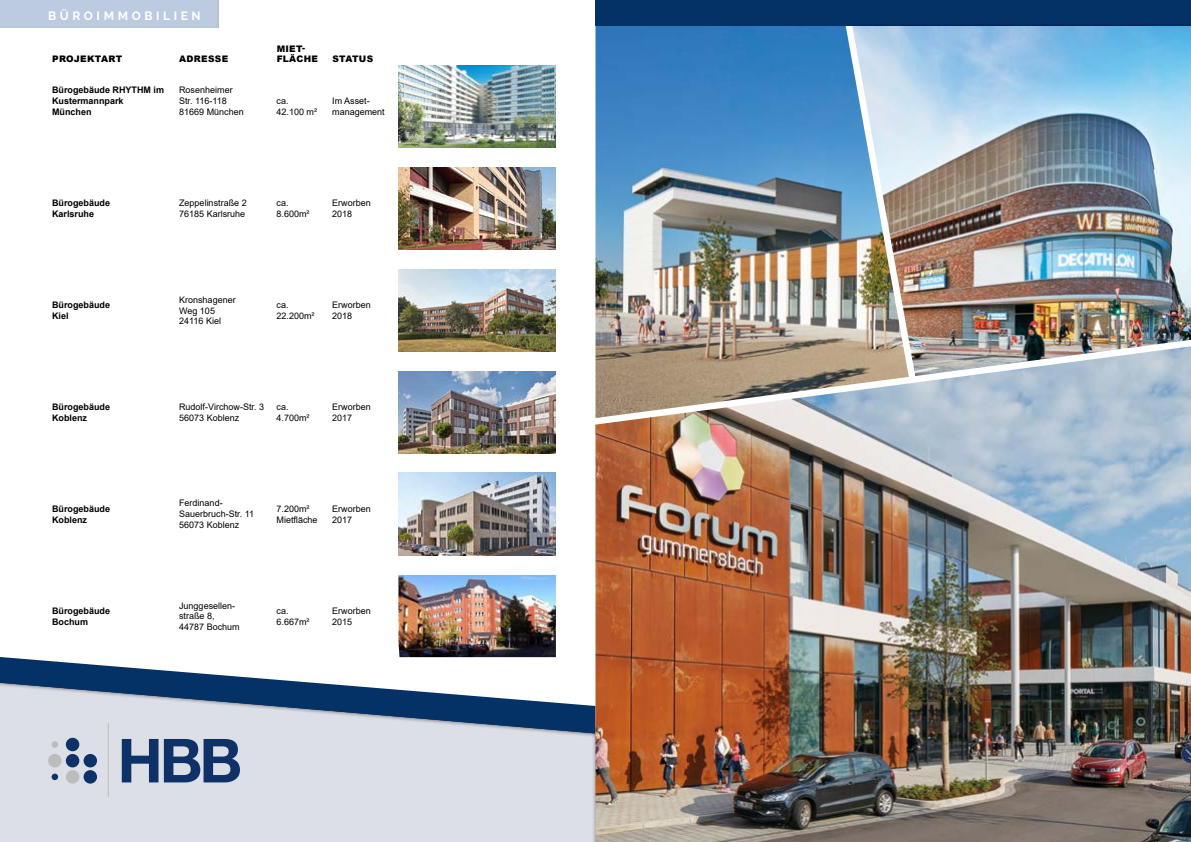
<style>
.page{position:relative;width:1191px;height:842px;background:#fff}
.page>*{position:absolute;margin:0;border:0;box-sizing:border-box;transform-origin:0 0}
.t1{font:700 12px "Raleway";letter-spacing:.3em;color:#fff}
.t2{font:9px/10.8px "Arial";color:#000}
.t3{font:700 9px/10.8px "Arial";color:#000}
.t4{font:900 9px/10.8px "Arial";letter-spacing:.035em;color:#000}
</style>
<div class="page">
<div style="left:0;top:0;width:228px;height:29px;background:#bccbe0"></div>
<svg style="left:0;top:657px;width:556px;height:17px"></svg>
<div style="left:0;top:674px;width:604px;height:168px;background:#000;opacity:.75"></div>
<img style="left:920px;top:26px;width:271px;height:309px">
<img style="left:595px;top:26px;width:246px;height:309px">
<img style="left:595px;top:429px;width:596px;height:413px">
<img style="left:595px;top:335px;width:596px;height:94px">
<img style="left:841px;top:26px;width:79px;height:360px">
<div style="left:595px;top:0;width:596px;height:26px;background:#053266"></div>
<img style="left:398px;top:65px;width:158px;height:82px">
<img style="left:398px;top:167px;width:158px;height:82px">
<img style="left:398px;top:269px;width:158px;height:82px">
<img style="left:398px;top:371px;width:158px;height:82px">
<img style="left:398px;top:473px;width:158px;height:82px">
<img style="left:398px;top:575px;width:158px;height:82px">
<h1 class="t1" style="left:48px;top:9px;width:154px">BÜROIMMOBILIEN</h1>
<p class="t4" style="left:52px;top:53px;width:71px">PROJEKTART</p>
<p class="t4" style="left:179px;top:53px;width:50px">ADRESSE</p>
<p class="t4" style="left:277px;top:43px;width:43px">MIET-<br>FLÄCHE</p>
<p class="t4" style="left:332px;top:53px;width:42px">STATUS</p>
<p class="t3" style="left:52px;top:85px;width:114px">Bürogebäude RHYTHM im<br>Kustermannpark<br>München</p>
<p class="t2" style="left:179px;top:85px;width:66px">Rosenheimer<br>Str. 116-118<br>81669 München</p>
<p class="t2" style="left:276px;top:95px;width:42px">ca.<br>42.100 m²</p>
<p class="t2" style="left:332px;top:95px;width:54px">Im Asset&shy;management</p>
<p class="t3" style="left:52px;top:198px;width:60px">Bürogebäude<br>Karlsruhe</p>
<p class="t2" style="left:179px;top:197px;width:69px">Zeppelinstraße 2<br>76185 Karlsruhe</p>
<p class="t2" style="left:276px;top:197px;width:35px">ca.<br>8.600m²</p>
<p class="t2" style="left:332px;top:197px;width:40px">Erworben<br>2018</p>
<p class="t3" style="left:52px;top:300px;width:60px">Bürogebäude<br>Kiel</p>
<p class="t2" style="left:179px;top:294px;width:58px">Kronshagener<br>Weg 105<br>24116 Kiel</p>
<p class="t2" style="left:276px;top:300px;width:40px">ca.<br>22.200m²</p>
<p class="t2" style="left:332px;top:300px;width:40px">Erworben<br>2018</p>
<p class="t3" style="left:52px;top:402px;width:60px">Bürogebäude<br>Koblenz</p>
<p class="t2" style="left:179px;top:401px;width:86px">Rudolf-Virchow-Str. 3<br>56073 Koblenz</p>
<p class="t2" style="left:276px;top:401px;width:35px">ca.<br>4.700m²</p>
<p class="t2" style="left:332px;top:401px;width:40px">Erworben<br>2017</p>
<p class="t3" style="left:52px;top:503px;width:60px">Bürogebäude<br>Koblenz</p>
<p class="t2" style="left:179px;top:498px;width:76px">Ferdinand-<br>Sauerbruch-Str. 11<br>56073 Koblenz</p>
<p class="t2" style="left:276px;top:503px;width:43px">7.200m²<br>Mietfläche</p>
<p class="t2" style="left:332px;top:503px;width:40px">Erworben<br>2017</p>
<p class="t3" style="left:52px;top:605px;width:60px">Bürogebäude<br>Bochum</p>
<p class="t2" style="left:179px;top:600px;width:62px">Junggesellen&shy;straße 8,<br>44787 Bochum</p>
<p class="t2" style="left:276px;top:605px;width:35px">ca.<br>6.667m²</p>
<p class="t2" style="left:332px;top:605px;width:40px">Erworben<br>2015</p>
</div>
